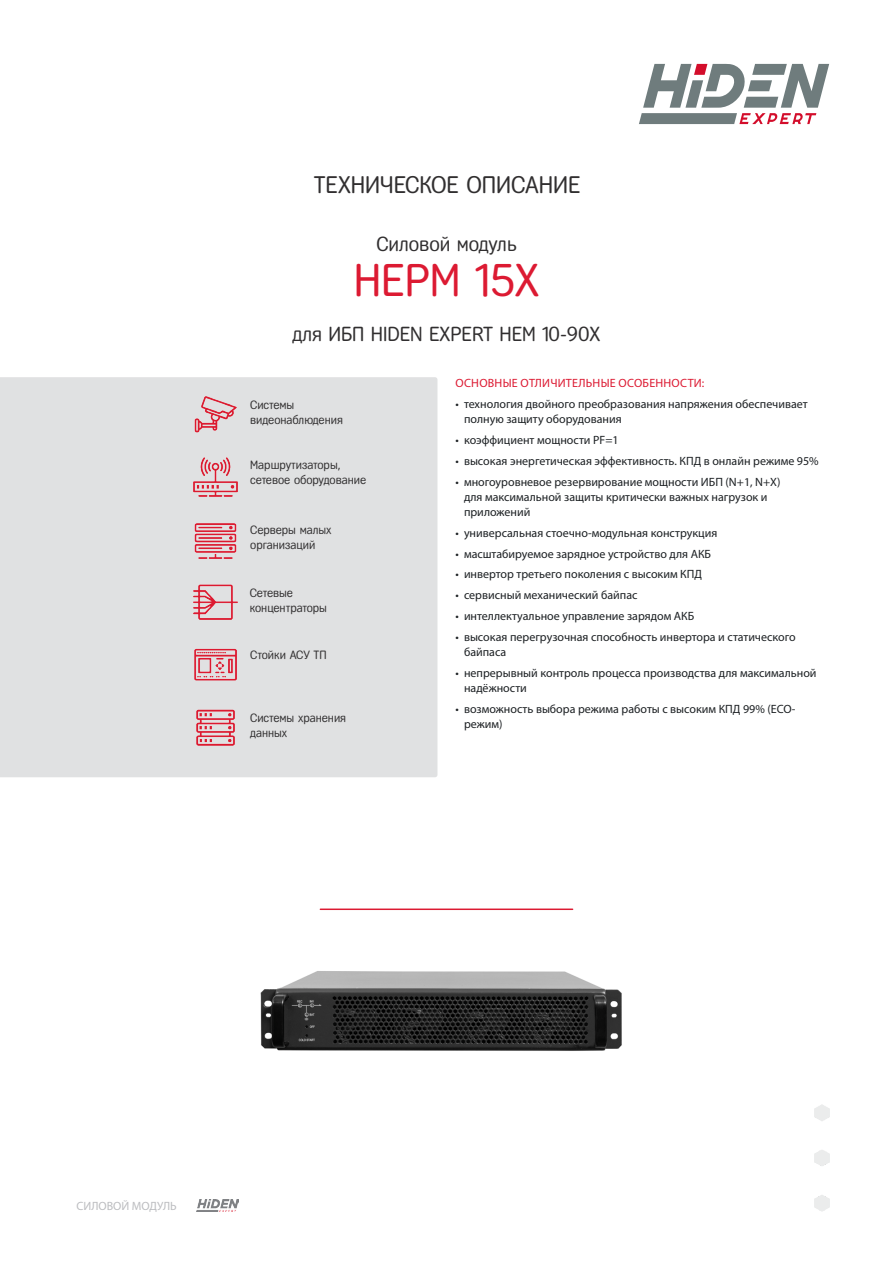
<style>
.page{position:relative;width:893px;height:1263px;background:#fff}
.page>*{position:absolute;margin:0;border:0;box-sizing:border-box;transform-origin:0 0}
.Выделение_абзац{font:45.75px "Fregat";color:#dc1a32}
.Выделение_абзац-2{font:24px "Fregat";color:#312f30}
.Выделение_абзац-3{font:20.4px "Fregat";color:#312f30}
.t1{font:12px/15px "Myriad Pro";color:#1c2023}
.Выделение_абзац-4{font:12px/15px "Fregat";color:#312f30}
.Выделение_абзац-5{font:12px "Myriad Pro";letter-spacing:.02em;color:#dc1a32}
.t2{font:12px "Myriad Pro";color:#bcbdc0}
</style>
<div class="page">
<div style="left:0;top:377px;width:437px;height:400px;background:#e0e1e2"></div>
<img style="left:814px;top:1104px;width:15px;height:107px">
<hr style="left:320px;top:908px;width:253px;height:2px;background:#dc1a32">
<img style="left:189px;top:513px;width:53px;height:53px">
<img style="left:189px;top:576px;width:53px;height:52px">
<img style="left:189px;top:451px;width:53px;height:52px">
<img style="left:189px;top:639px;width:53px;height:52px">
<img style="left:189px;top:388px;width:53px;height:53px">
<img style="left:189px;top:701px;width:53px;height:53px">
<img style="left:197px;top:1199px;width:41px;height:12px">
<svg style="left:639px;top:64px;width:190px;height:60px"></svg>
<img style="left:260px;top:971px;width:362px;height:80px">
<p class="Выделение_абзац-2" style="left:314px;top:171px;width:268px">ТЕХНИЧЕСКОЕ ОПИСАНИЕ</p>
<p class="Выделение_абзац-3" style="left:376px;top:233px;width:142px">Силовой модуль</p>
<p class="Выделение_абзац" style="left:354px;top:255px;width:187px">HEPM 15X</p>
<p class="Выделение_абзац-3" style="left:293px;top:323px;width:309px">для ИБП HIDEN EXPERT HEM 10-90X</p>
<p class="Выделение_абзац-4" style="left:250px;top:397px;width:94px">Системы видеонаблюдения</p>
<p class="Выделение_абзац-4" style="left:250px;top:457px;width:117px">Маршрутизаторы, сетевое оборудование</p>
<p class="Выделение_абзац-4" style="left:250px;top:522px;width:83px">Серверы малых организаций</p>
<p class="Выделение_абзац-4" style="left:250px;top:585px;width:79px">Сетевые концентраторы</p>
<p class="Выделение_абзац-4" style="left:250px;top:648px;width:78px">Стойки АСУ ТП</p>
<p class="Выделение_абзац-4" style="left:250px;top:710px;width:97px">Системы хранения данных</p>
<p class="Выделение_абзац-5" style="left:456px;top:376px;width:250px">ОСНОВНЫЕ ОТЛИЧИТЕЛЬНЫЕ ОСОБЕННОСТИ:</p>
<p class="t1" style="left:464px;top:396px;width:345px;text-indent:-9px">• технология двойного преобразования напряжения обеспечивает полную защиту оборудования</p>
<p class="t1" style="left:455px;top:432px;width:165px">• коэффициент мощности PF=1</p>
<p class="t1" style="left:455px;top:453px;width:365px">• высокая энергетическая эффективность. КПД в онлайн режиме 95%</p>
<p class="t1" style="left:464px;top:474px;width:318px;text-indent:-9px">• многоуровневое резервирование мощности ИБП (N+1, N+X) для максимальной защиты критически важных нагрузок и приложений</p>
<p class="t1" style="left:455px;top:525px;width:263px">• универсальная стоечно-модульная конструкция</p>
<p class="t1" style="left:455px;top:546px;width:257px">• масштабируемое зарядное устройство для АКБ</p>
<p class="t1" style="left:455px;top:567px;width:248px">• инвертор третьего поколения с высоким КПД</p>
<p class="t1" style="left:455px;top:588px;width:184px">• сервисный механический байпас</p>
<p class="t1" style="left:455px;top:608px;width:240px">• интеллектуальное управление зарядом АКБ</p>
<p class="t1" style="left:464px;top:629px;width:333px;text-indent:-9px">• высокая перегрузочная способность инвертора и статического байпаса</p>
<p class="t1" style="left:464px;top:665px;width:354px;text-indent:-9px">• непрерывный контроль процесса производства для максимальной надёжности</p>
<p class="t1" style="left:464px;top:701px;width:333px;text-indent:-9px">• возможность выбора режима работы с высоким КПД 99% (ECO&shy;режим)</p>
<p class="t2" style="left:77px;top:1198px;width:102px">СИЛОВОЙ МОДУЛЬ</p>
</div>
